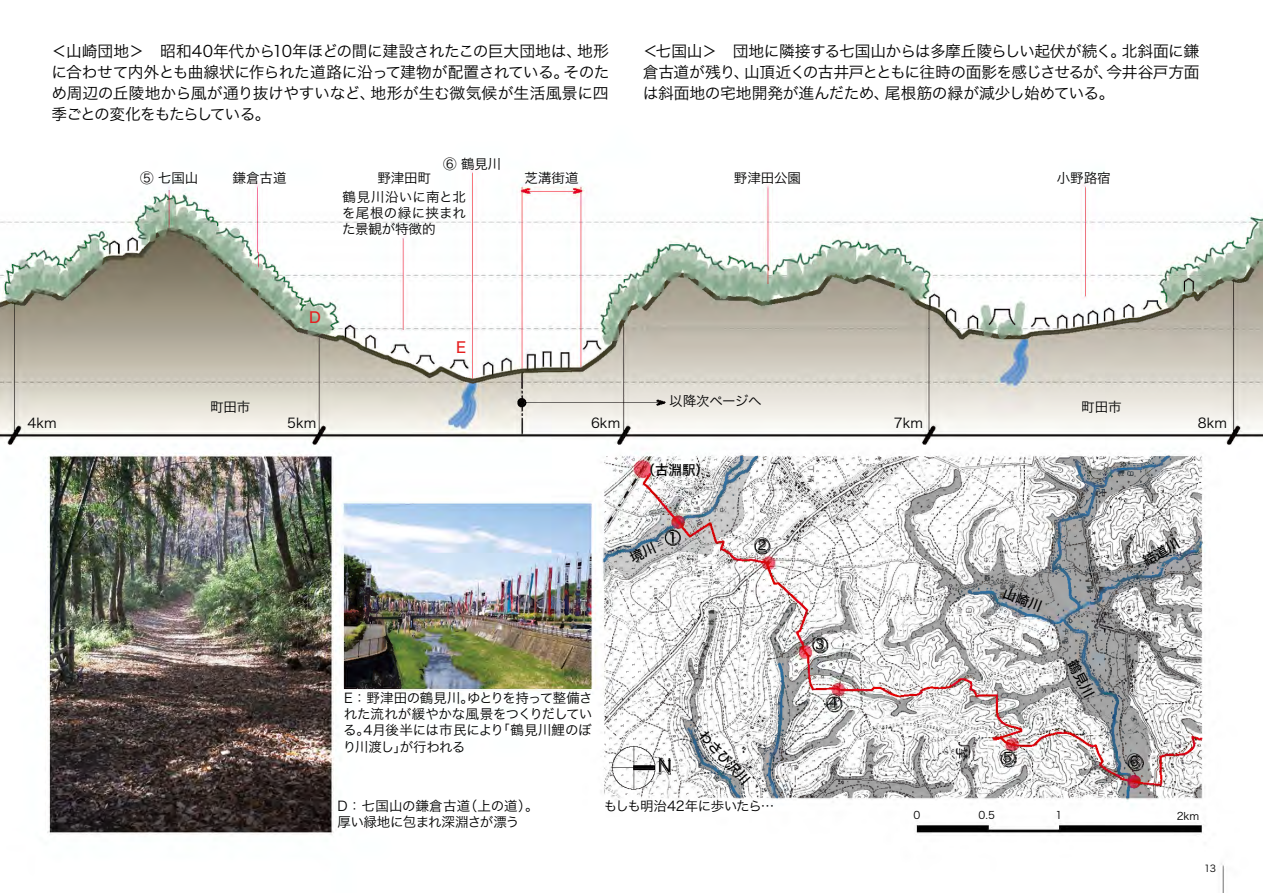
<style>
.page{position:relative;width:1263px;height:893px;background:#fff}
.page>*{position:absolute;margin:0;border:0;box-sizing:border-box;transform-origin:0 0}
.t1{font:18px "Hira Kaku Pro W3";color:#000}
.t2{font:15.75px/21px "Hira Kaku Pro W3";letter-spacing:-.02em;color:#000;text-align:justify}
.t3{font:15px "Hiragino Kaku W5 90 msp RKSJ H";color:#e51f1f}
.t4{font:13.5px/16.2px "Hira Kaku Pro W3";color:#000;text-align:justify}
.t5{font:13.5px "Hira Kaku Pro W3";letter-spacing:-.045em;color:#000}
.t6{font:13.5px "Hiragino Kaku W5 90 msp RKSJ H";color:#000}
.t7{font:13.5px "Hira Kaku Pro W3";letter-spacing:-.02em;color:#000}
.t8{font:10.5px "Hira Kaku Pro W3";color:#000}
.t9{font:9.6px "Hira Kaku Pro W3";color:#000}
</style>
<div class="page">
<img style="left:0;top:170px;width:1263px;height:723px">
<svg style="left:628px;top:542px;width:28px;height:21px"></svg>
<svg style="left:1066px;top:657px;width:29px;height:41px"></svg>
<svg style="left:1003px;top:587px;width:39px;height:25px"></svg>
<svg style="left:1141px;top:537px;width:39px;height:30px"></svg>
<p class="t2" style="left:52px;top:39px;width:559px">＜山崎団地＞　昭和40年代から10年ほどの間に建設されたこの巨大団地は、地形に合わせて内外とも曲線状に作られた道路に沿って建物が配置されている。そのため周辺の丘陵地から風が通り抜けやすいなど、地形が生む微気候が生活風景に四季ごとの変化をもたらしている。</p>
<p class="t2" style="left:643px;top:39px;width:558px">＜七国山＞　団地に隣接する七国山からは多摩丘陵らしい起伏が続く。北斜面に鎌倉古道が残り、山頂近くの古井戸とともに往時の面影を感じさせるが、今井谷戸方面は斜面地の宅地開発が進んだため、尾根筋の緑が減少し始めている。</p>
<p class="t4" style="left:140px;top:169px;width:60px">⑤ 七国山</p>
<p class="t4" style="left:443px;top:155px;width:60px">⑥ 鶴見川</p>
<p class="t4" style="left:233px;top:169px;width:55px">鎌倉古道</p>
<p class="t4" style="left:377px;top:169px;width:55px">野津田町</p>
<p class="t4" style="left:734px;top:169px;width:69px">野津田公園</p>
<p class="t4" style="left:1057px;top:169px;width:55px">小野路宿</p>
<p class="t4" style="left:342px;top:188px;width:125px">鶴見川沿いに南と北を尾根の緑に挟まれた景観が特徴的</p>
<p class="t4" style="left:524px;top:169px;width:55px">芝溝街道</p>
<p class="t3" style="left:309px;top:310px;width:13px">D</p>
<p class="t3" style="left:456px;top:339px;width:12px">E</p>
<p class="t7" style="left:669px;top:389px;width:94px">以降次ページへ</p>
<p class="t4" style="left:210px;top:398px;width:42px">町田市</p>
<p class="t4" style="left:1081px;top:398px;width:42px">町田市</p>
<p class="t4" style="left:28px;top:414px;width:31px">4km</p>
<p class="t4" style="left:287px;top:414px;width:31px">5km</p>
<p class="t4" style="left:591px;top:414px;width:31px">6km</p>
<p class="t4" style="left:894px;top:414px;width:31px">7km</p>
<p class="t4" style="left:1198px;top:414px;width:31px">8km</p>
<p class="t6" style="left:641px;top:463px;width:69px">（古淵駅）</p>
<p class="t2" style="left:665px;top:525px;width:17px">①</p>
<p class="t2" style="left:754px;top:534px;width:17px">②</p>
<p class="t4" style="left:343px;top:689px;width:251px">E：野津田の鶴見川。ゆとりを持って整備された流れが緩やかな風景をつくりだしている。4月後半には市民により「鶴見川鯉のぼり川渡し」が行われる</p>
<p class="t4" style="left:337px;top:796px;width:203px">D：七国山の鎌倉古道（上の道）。厚い緑地に包まれ深淵さが漂う</p>
<p class="t1" style="left:658px;top:749px;width:15px">N</p>
<p class="t6" style="left:707px;top:728px;width:69px;rotate:48deg">わさび沢川</p>
<p class="t5" style="left:604px;top:794px;width:172px">もしも明治42年に歩いたら…</p>
<p class="t2" style="left:812px;top:632px;width:17px">③</p>
<p class="t2" style="left:826px;top:691px;width:17px">④</p>
<p class="t2" style="left:999px;top:746px;width:17px">⑤</p>
<p class="t2" style="left:1126px;top:750px;width:17px">⑥</p>
<p class="t8" style="left:913px;top:806px;width:8px">0</p>
<p class="t8" style="left:979px;top:806px;width:18px">0.5</p>
<p class="t8" style="left:1055px;top:805px;width:8px">1</p>
<p class="t8" style="left:1177px;top:806px;width:24px">2km</p>
<p class="t9" style="left:1204px;top:860px;width:13px">13</p>
</div>
